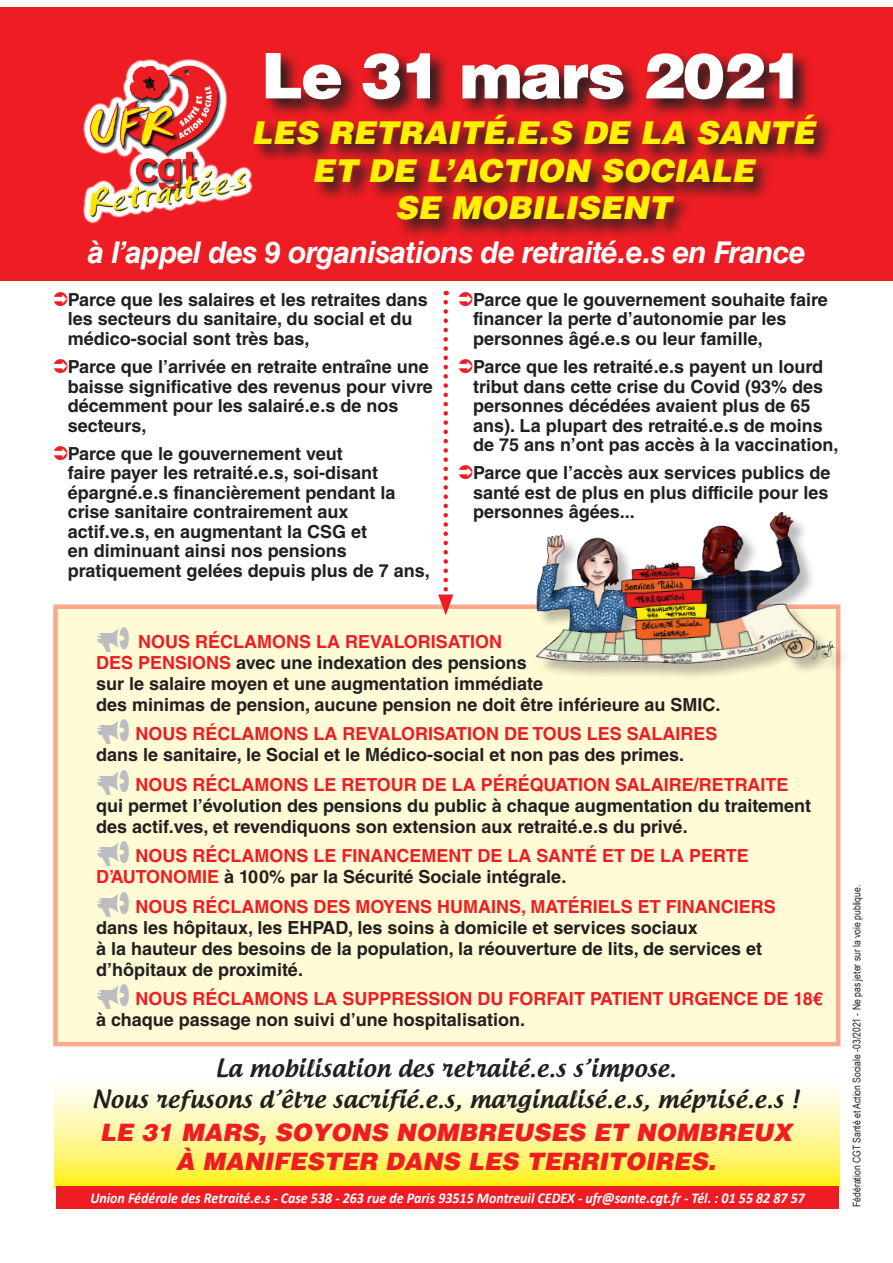
<style>
.page{position:relative;width:893px;height:1263px;background:#fff}
.page>*{position:absolute;margin:0;border:0;box-sizing:border-box;transform-origin:0 0}
.t1{font:900 63px "Helvetica LT Std";letter-spacing:-.03em;color:#fff}
.gros_titre_cap{font:italic 900 31.5px/37.5px "Helvetica LT Std";color:#fff101;text-align:center}
.gros_titre_cap-2{font:italic 700 30px "Helvetica LT Std";letter-spacing:-.02em;color:#fff}
.txt_courant{font:500 24px "Androgyne";letter-spacing:.02em;color:#231f20}
.txt_courant-2{font:italic 900 24px/28.5px "Helvetica LT Std";color:#ee1d23;text-align:center}
.txt_courant-3{font:700 18px/19.5px "Helvetica LT Std";color:#231f20}
.txt_courant-4{font:700 18px/21px "Helvetica LT Std";color:#ee1d23}
.txt_courant-5{font:italic 700 15px "Calibri";color:#fff;scale:.93 1}
.t2{font:10.5px "Arial Narrow";color:#231f20}
.s1{font-family:"Arrowstfb";font-weight:400;font-size:16.5px;color:#ee1d23}
.s2{color:#ee1d23}
.s3{color:#231f20}
</style>
<div class="page">
<svg style="left:54px;top:1084px;width:785px;height:103px"></svg>
<div style="left:0;top:7px;width:893px;height:274px;background:#ee1d23"></div>
<svg style="left:252px;top:53px;width:579px;height:183px"></svg>
<img style="left:86px;top:59px;width:166px;height:165px">
<div style="left:56px;top:1186px;width:783px;height:23px;background:#ee1d23"></div>
<div style="left:56px;top:607px;width:782px;height:437px;background:#fffbd6"></div>
<div style="left:53px;top:604px;width:787px;height:442px;border:4px solid #f8a98e"></div>
<div style="left:537px;top:513px;width:313px;height:168px;background:#231f20;opacity:.3"></div>
<img style="left:506px;top:511px;width:344px;height:163px">
<svg style="left:438px;top:302px;width:15px;height:313px"></svg>
<p class="t1" style="left:261px;top:35px;width:546px">Le 31 mars 2021</p>
<p class="gros_titre_cap" style="left:251px;top:114px;width:565px">LES RETRAITÉ.E.S DE LA SANTÉ<br>ET DE L’ACTION SOCIALE<br>SE MOBILISENT</p>
<p class="gros_titre_cap-2" style="left:88px;top:234px;width:719px">à l’appel des 9 organisations de retraité.e.s en France</p>
<p class="txt_courant-3" style="left:68px;top:290px;width:361px;text-indent:-14px"><span class="s1">L</span>Parce que les salaires et les retraites dans les secteurs du sanitaire, du social et du médico-social sont très bas,</p>
<p class="txt_courant-3" style="left:68px;top:357px;width:366px;text-indent:-14px"><span class="s1">L</span>Parce que l’arrivée en retraite entraîne une baisse significative des revenus pour vivre décemment pour les salairé.e.s de nos secteurs,</p>
<p class="txt_courant-3" style="left:68px;top:443px;width:363px;text-indent:-14px"><span class="s1">L</span>Parce que le gouvernement veut<br>faire payer les retraité.e.s, soi-disant épargné.e.s financièrement pendant la crise sanitaire contrairement aux actif.ve.s, en augmentant la CSG et<br>en diminuant ainsi nos pensions pratiquement gelées depuis plus de 7 ans,</p>
<p class="txt_courant-3" style="left:473px;top:290px;width:356px;text-indent:-14px"><span class="s1">L</span>Parce que le gouvernement souhaite faire financer la perte d’autonomie par les personnes âgé.e.s ou leur famille,</p>
<p class="txt_courant-3" style="left:473px;top:357px;width:367px;text-indent:-14px"><span class="s1">L</span>Parce que les retraité.e.s payent un lourd tribut dans cette crise du Covid (93% des personnes décédées avaient plus de 65 ans). La plupart des retraité.e.s de moins de 75 ans n’ont pas accès à la vaccination,</p>
<p class="txt_courant-3" style="left:473px;top:463px;width:359px;text-align:justify;text-indent:-14px"><span class="s1">L</span>Parce que l’accès aux services publics de santé est de plus en plus difficile pour les personnes âgées...</p>
<p class="txt_courant-3" style="left:96px;top:630px;width:626px;line-height:21px;text-indent:42px"><span class="s2">NOUS RÉCLAMONS LA REVALORISATION<br>DES PENSIONS</span> avec une indexation des pensions<br>sur le salaire moyen et une augmentation immédiate<br>des minimas de pension, aucune pension ne doit être inférieure au SMIC.</p>
<p class="txt_courant-3" style="left:96px;top:723px;width:623px;line-height:21px;text-indent:39px"><span class="s2">NOUS RÉCLAMONS LA REVALORISATION DE TOUS LES SALAIRES </span>dans le sanitaire, le Social et le Médico-social et non pas des primes.</p>
<p class="txt_courant-3" style="left:96px;top:773px;width:717px;line-height:21px;text-indent:39px"><span class="s2">NOUS RÉCLAMONS LE RETOUR DE LA PÉRÉQUATION SALAIRE/RETRAITE </span>qui permet l’évolution des pensions du public à chaque augmentation du traitement des actif.ves, et revendiquons son extension aux retraité.e.s du privé.</p>
<p class="txt_courant-4" style="left:96px;top:845px;width:654px;text-indent:39px">NOUS RÉCLAMONS LE FINANCEMENT DE LA SANTÉ ET DE LA PERTE<br>D’AUTONOMIE <span class="s3">à 100% par la Sécurité Sociale intégrale.</span></p>
<p class="txt_courant-3" style="left:96px;top:895px;width:681px;line-height:21px;text-indent:39px"><span class="s2">NOUS RÉCLAMONS DES MOYENS HUMAINS, MATÉRIELS ET FINANCIERS </span>dans les hôpitaux, les EHPAD, les soins à domicile et services sociaux<br>à la hauteur des besoins de la population, la réouverture de lits, de services et d’hôpitaux de proximité.</p>
<p class="txt_courant-4" style="left:96px;top:988px;width:728px;text-indent:39px">NOUS RÉCLAMONS LA SUPPRESSION DU FORFAIT PATIENT URGENCE DE 18€ <span class="s3">à chaque passage non suivi d’une hospitalisation.</span></p>
<p class="txt_courant" style="left:215px;top:1052px;width:462px">La mobilisation des retraité.e.s s’impose.</p>
<p class="txt_courant" style="left:92px;top:1084px;width:708px">Nous refusons d’être sacrifié.e.s, marginalisé.e.s, méprisé.e.s !</p>
<p class="txt_courant-2" style="left:100px;top:1118px;width:693px">LE 31 MARS, SOYONS NOMBREUSES ET NOMBREUX<br>À MANIFESTER DANS LES TERRITOIRES.</p>
<p class="txt_courant-5" style="left:90px;top:1187px;width:770px">Union Fédérale des Retraité.e.s - Case 538 - 263 rue de Paris 93515 Montreuil CEDEX - ufr@sante.cgt.fr - Tél. : 01 55 82 87 57</p>
<p class="t2" style="left:849px;top:1207px;width:323px;rotate:-90deg">Fédération CGT Santé et Action Sociale -03/2021 - Ne pas jeter sur la voie publique.</p>
</div>
